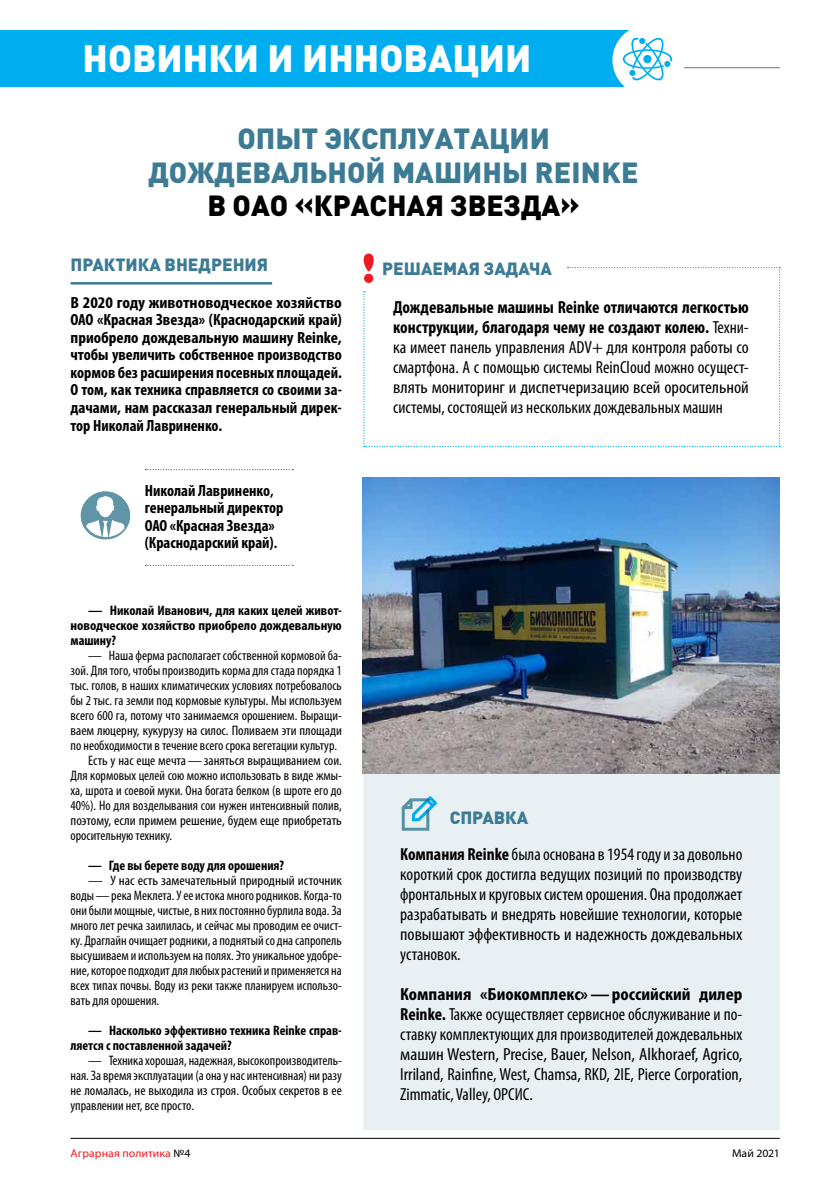
<style>
.page{position:relative;width:833px;height:1188px;background:#fff}
.page>*{position:absolute;margin:0;border:0;box-sizing:border-box;transform-origin:0 0}
.t1{font:900 37.5px "DIN Pro";color:#fff}
.t2{font:900 28.75px/33.8px "DIN Pro";color:#3d7b94;text-align:center}
.t3{font:900 28.75px "DIN Pro";color:#000}
.t4{font:condensed 17.5px/20px "Myriad Pro";color:#000;text-align:justify}
.t5{font:900 17.5px "DIN Pro";color:#3d7b94}
.t6{font:700 condensed 16.25px/17.5px "Myriad Pro";color:#000;text-align:justify;scale:1.09 1}
.t7{font:700 condensed 16.25px/17.5px "Myriad Pro";color:#000}
.t8{font:condensed 13.75px/15px "Myriad Pro";color:#000;text-align:justify}
.t9{font:condensed 13.75px/15px "Myriad Pro";color:#000;text-align:justify;scale:1.07 1}
.t10{font:700 condensed 13.75px/15px "Myriad Pro";color:#000}
.t11{font:700 condensed 13.75px/15px "Myriad Pro";color:#000;text-align:justify;scale:1.04 1}
.t12{font:condensed 13.75px "Myriad Pro";color:#000;scale:1.04 1}
.t13{font:condensed 13.75px "Myriad Pro";color:#000;scale:1.06 1}
.t14{font:11.25px "Myriad Pro";letter-spacing:.005em;color:#ed1b23;scale:1.05 1}
.t15{font:11.25px "Myriad Pro";letter-spacing:-.005em;color:#000;scale:1.05 1}
.s1{font-size:15px}
.s2{font-weight:700}
.s3{color:#000}
</style>
<div class="page">
<hr style="left:71px;top:1137px;width:709px;height:1px;background:#000">
<hr style="left:684px;top:67px;width:96px;height:1px;background:#6d6e71">
<div style="left:0;top:30px;width:648px;height:57px;background:#00aeef"></div>
<div style="left:612px;top:25px;width:70px;height:70px;background:#fff;border-radius:50%"></div>
<svg style="left:623px;top:37px;width:49px;height:44px"></svg>
<hr style="left:71px;top:282px;width:201px;height:2px;background:#3d7b94">
<svg style="left:145px;top:469px;width:148px;height:1px"></svg>
<svg style="left:145px;top:564px;width:148px;height:2px"></svg>
<svg style="left:80px;top:491px;width:50px;height:48px"></svg>
<svg style="left:363px;top:253px;width:417px;height:194px"></svg>
<div style="left:363px;top:773px;width:416px;height:356px;background:#e9f0f4"></div>
<svg style="left:402px;top:796px;width:35px;height:34px"></svg>
<img style="left:363px;top:477px;width:416px;height:296px">
<h1 class="t1" style="left:83px;top:33px;width:450px">НОВИНКИ И ИННОВАЦИИ</h1>
<h2 class="t2" style="left:149px;top:120px;width:491px">ОПЫТ ЭКСПЛУАТАЦИИ<br>ДОЖДЕВАЛЬНОЙ МАШИНЫ REINKE</h2>
<h2 class="t3" style="left:207px;top:186px;width:374px">В ОАО «КРАСНАЯ ЗВЕЗДА»</h2>
<p class="t5" style="left:71px;top:253px;width:199px">ПРАКТИКА ВНЕДРЕНИЯ</p>
<p class="t6" style="left:71px;top:294px;width:250px">В 2020 году животноводческое хозяйство ОАО «Красная Звезда» (Краснодарский край) приобрело дождевальную машину Reinke, чтобы увеличить собственное производство кормов без расширения посевных площадей.<br>О том, как техника справляется со своими за&shy;дачами, нам рассказал генеральный дирек&shy;тор Николай Лавриненко.</p>
<p class="t7" style="left:145px;top:482px;width:140px">Николай Лавриненко<span class="s1">, </span>генеральный директор<br>ОАО «Красная Звезда» (Краснодарский край)<span class="s1">.</span></p>
<p class="t11" style="left:71px;top:603px;width:262px;text-indent:18px">— Николай Иванович, для каких целей живот&shy;новодческое хозяйство приобрело дождевальную машину?</p>
<p class="t8" style="left:88px;top:648px;width:255px">— Наша ферма располагает собственной кормовой ба-</p>
<p class="t8" style="left:71px;top:663px;width:273px">зой. Для того, чтобы производить корма для стада порядка 1</p>
<p class="t8" style="left:71px;top:678px;width:273px">тыс. голов, в наших климатических условиях потребовалось</p>
<p class="t8" style="left:71px;top:693px;width:273px">бы 2 тыс. га земли под кормовые культуры. Мы используем</p>
<p class="t8" style="left:71px;top:708px;width:273px">всего 600 га, потому что занимаемся орошением. Выращи-</p>
<p class="t12" style="left:71px;top:722px;width:262px">ваем люцерну, кукурузу на силос. Поливаем эти площади</p>
<p class="t8" style="left:71px;top:738px;width:268px">по необходимости в течение всего срока вегетации культур.</p>
<p class="t8" style="left:88px;top:753px;width:255px">Есть у нас еще мечта— заняться выращиванием сои.</p>
<p class="t8" style="left:71px;top:768px;width:273px">Для кормовых целей сою можно использовать в виде жмы-</p>
<p class="t8" style="left:71px;top:783px;width:273px">ха, шрота и соевой муки. Она богата белком (в шроте его до</p>
<p class="t8" style="left:71px;top:798px;width:273px">40%). Но для возделывания сои нужен интенсивный полив,</p>
<p class="t13" style="left:71px;top:812px;width:257px">поэтому, если примем решение, будем еще приобретать</p>
<p class="t8" style="left:71px;top:828px;width:103px">оросительную технику.</p>
<p class="t10" style="left:88px;top:858px;width:197px">— Где вы берете воду для орошения?</p>
<p class="t9" style="left:71px;top:873px;width:255px;text-indent:18px">— У нас есть замечательный природный источник воды— река Меклета. Уее истока много родников. Когда-то они были мощные, чистые, в них постоянно бурлила вода. За много лет речка заилилась, и сейчас мы проводим ее очист&shy;ку. Драглайн очищает родники, а поднятый со дна сапропель высушиваем и используем на полях. Это уникальное удобре&shy;ние, которое подходит для любых растений и применяется на всех типах почвы. Воду из реки также планируем использо&shy;вать для орошения.</p>
<p class="t10" style="left:71px;top:1023px;width:273px;text-indent:18px">— Насколько эффективно техника Reinke справ&shy;ляется с поставленной задачей?</p>
<p class="t8" style="left:71px;top:1053px;width:273px;text-indent:18px">— Техника хорошая, надежная, высокопроизводитель&shy;ная. За время эксплуатации (аона у нас интенсивная) ни разу не ломалась, не выходила из строя. Особых секретов в ее управлении нет, все просто.</p>
<p class="t5" style="left:382px;top:256px;width:171px">РЕШАЕМАЯ ЗАДАЧА</p>
<p class="t4" style="left:393px;top:297px;width:357px"><span class="s2">Дождевальные машины Reinke отличаются легкостью конструкции, благодаря чему не создают колею.</span> Техни&shy;ка имеет панель управления ADV+ для контроля работы со смартфона. А с помощью системы ReinCloud можно осущест&shy;влять мониторинг и диспетчеризацию всей оросительной системы, состоящей из нескольких дождевальных машин</p>
<p class="t5" style="left:450px;top:805px;width:80px">СПРАВКА</p>
<p class="t4" style="left:400px;top:843px;width:344px"><span class="s2">Компания Reinke</span> была основана в1954году и за довольно короткий срок достигла ведущих позиций по производству фронтальных и круговых систем орошения. Она продолжает разрабатывать и внедрять новейшие технологии, которые повышают эффективность и надежность дождевальных установок.</p>
<p class="t4" style="left:400px;top:983px;width:344px"><span class="s2">Компания «Биокомплекс»— российский дилер Reinke.</span> Также осуществляет сервисное обслуживание и по&shy;ставку комплектующих для производителей дождевальных машин Western, Precise, Bauer, Nelson, Alkhoraef, Agrico, Irriland, Rainfine, West, Chamsa, RKD, 2IE, Pierce Corporation, Zimmatic, Valley, ОРСИС.</p>
<p class="t14" style="left:71px;top:1146px;width:116px">Аграрная политика <span class="s3">№4</span></p>
<p class="t15" style="left:732px;top:1146px;width:47px">Май 2021</p>
</div>
